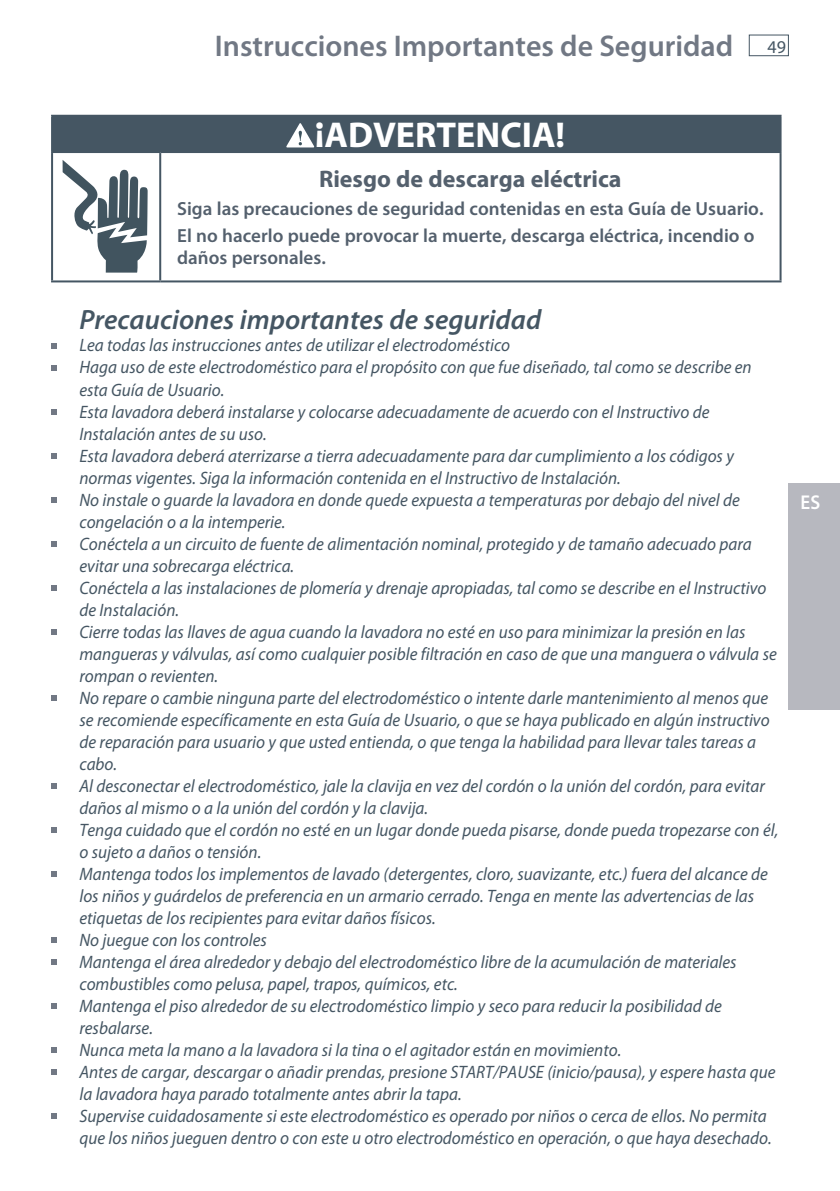
<style>
.page{position:relative;width:840px;height:1191px;background:#fff}
.page>*{position:absolute;margin:0;border:0;box-sizing:border-box;transform-origin:0 0}
.t1{font:700 36px "Myriad Pro";color:#fff}
.t2{font:600 30px "Myriad Pro";color:#717884}
.t3{font:italic 600 28px "Myriad Pro";color:#455663}
.t4{font:700 24px "Myriad Pro";color:#54606d}
.t5{font:600 20px "Myriad Pro";color:#fff;scale:.95 1}
.t6{font:600 19px/27.6px "Myriad Pro";color:#54606d}
.t7{font:italic 18px/22px "Myriad Pro";color:#455663;scale:.95 1}
.s1{font-weight:400;font-size:18px;color:#455663}
</style>
<div class="page">
<div style="left:748px;top:35px;width:40px;height:21px;border:1px solid #455663"></div>
<div style="left:52px;top:116px;width:728px;height:36px;background:#455663"></div>
<hr style="left:51px;top:115px;width:109px;height:2px;background:#455663">
<hr style="left:51px;top:117px;width:2px;height:34px;background:#455663">
<hr style="left:160px;top:115px;width:621px;height:2px;background:#455663">
<hr style="left:779px;top:117px;width:2px;height:34px;background:#455663">
<hr style="left:51px;top:151px;width:109px;height:2px;background:#455663">
<hr style="left:51px;top:153px;width:2px;height:127px;background:#455663">
<hr style="left:160px;top:151px;width:621px;height:2px;background:#455663">
<hr style="left:159px;top:153px;width:2px;height:127px;background:#455663">
<hr style="left:779px;top:153px;width:2px;height:127px;background:#455663">
<hr style="left:51px;top:280px;width:109px;height:2px;background:#455663">
<hr style="left:160px;top:280px;width:621px;height:2px;background:#455663">
<svg style="left:286px;top:123px;width:28px;height:24px"></svg>
<svg style="left:63px;top:160px;width:85px;height:113px"></svg>
<svg style="left:51px;top:343px;width:6px;height:5px"></svg>
<svg style="left:51px;top:365px;width:6px;height:5px"></svg>
<svg style="left:51px;top:409px;width:6px;height:5px"></svg>
<svg style="left:51px;top:453px;width:6px;height:5px"></svg>
<svg style="left:51px;top:497px;width:6px;height:5px"></svg>
<svg style="left:51px;top:541px;width:6px;height:5px"></svg>
<svg style="left:51px;top:585px;width:6px;height:5px"></svg>
<svg style="left:51px;top:629px;width:6px;height:5px"></svg>
<svg style="left:51px;top:695px;width:6px;height:5px"></svg>
<svg style="left:51px;top:783px;width:6px;height:5px"></svg>
<svg style="left:51px;top:827px;width:6px;height:5px"></svg>
<svg style="left:51px;top:871px;width:6px;height:5px"></svg>
<svg style="left:51px;top:937px;width:6px;height:5px"></svg>
<svg style="left:51px;top:959px;width:6px;height:5px"></svg>
<svg style="left:51px;top:1003px;width:6px;height:5px"></svg>
<svg style="left:51px;top:1047px;width:6px;height:5px"></svg>
<svg style="left:51px;top:1069px;width:6px;height:5px"></svg>
<svg style="left:51px;top:1113px;width:6px;height:5px"></svg>
<div style="left:788px;top:483px;width:51px;height:227px;background:#b7b8bf"></div>
<h2 class="t2" style="left:215px;top:35px;width:572px">Instrucciones Importantes de Seguridad <span class="s1">49</span></h2>
<h1 class="t1" style="left:315px;top:122px;width:251px">¡ADVERTENCIA!</h1>
<h3 class="t4" style="left:319px;top:170px;width:304px">Riesgo de descarga eléctrica</h3>
<p class="t6" style="left:177px;top:196px;width:587px">Siga las precauciones de seguridad contenidas en esta Guía de Usuario.<br>El no hacerlo puede provocar la muerte, descarga eléctrica, incendio o</p>
<p class="t6" style="left:177px;top:246px;width:150px">daños personales.</p>
<h3 class="t3" style="left:79px;top:309px;width:463px">Precauciones importantes de seguridad</h3>
<p class="t7" style="left:79px;top:336px;width:736px">Lea todas las instrucciones antes de utilizar el electrodoméstico<br>Haga uso de este electrodoméstico para el propósito con que fue diseñado, tal como se describe en esta Guía de Usuario.<br>Esta lavadora deberá instalarse y colocarse adecuadamente de acuerdo con el Instructivo de Instalación antes de su uso.<br>Esta lavadora deberá aterrizarse a tierra adecuadamente para dar cumplimiento a los códigos y normas vigentes. Siga la información contenida en el Instructivo de Instalación.<br>No instale o guarde la lavadora en donde quede expuesta a temperaturas por debajo del nivel de congelación o a la intemperie.<br>Conéctela a un circuito de fuente de alimentación nominal, protegido y de tamaño adecuado para evitar una sobrecarga eléctrica.<br>Conéctela a las instalaciones de plomería y drenaje apropiadas, tal como se describe en el Instructivo de Instalación.<br>Cierre todas las llaves de agua cuando la lavadora no esté en uso para minimizar la presión en las mangueras y válvulas, así como cualquier posible filtración en caso de que una manguera o válvula se rompan o revienten.<br>No repare o cambie ninguna parte del electrodoméstico o intente darle mantenimiento al menos que se recomiende específicamente en esta Guía de Usuario, o que se haya publicado en algún instructivo de reparación para usuario y que usted entienda, o que tenga la habilidad para llevar tales tareas a cabo.<br>Al desconectar el electrodoméstico, jale la clavija en vez del cordón o la unión del cordón, para evitar daños al mismo o a la unión del cordón y la clavija.<br>Tenga cuidado que el cordón no esté en un lugar donde pueda pisarse, donde pueda tropezarse con él, o sujeto a daños o tensión.<br>Mantenga todos los implementos de lavado (detergentes, cloro, suavizante, etc.) fuera del alcance de los niños y guárdelos de preferencia en un armario cerrado. Tenga en mente las advertencias de las etiquetas de los recipientes para evitar daños físicos.<br>No juegue con los controles<br>Mantenga el área alrededor y debajo del electrodoméstico libre de la acumulación de materiales combustibles como pelusa, papel, trapos, químicos, etc.<br>Mantenga el piso alrededor de su electrodoméstico limpio y seco para reducir la posibilidad de resbalarse.<br>Nunca meta la mano a la lavadora si la tina o el agitador están en movimiento.<br>Antes de cargar, descargar o añadir prendas, presione START/PAUSE (inicio/pausa), y espere hasta que la lavadora haya parado totalmente antes abrir la tapa.<br>Supervise cuidadosamente si este electrodoméstico es operado por niños o cerca de ellos. No permita que los niños jueguen dentro o con este u otro electrodoméstico en operación, o que haya desechado.</p>
<p class="t5" style="left:800px;top:494px;width:22px">ES</p>
</div>
